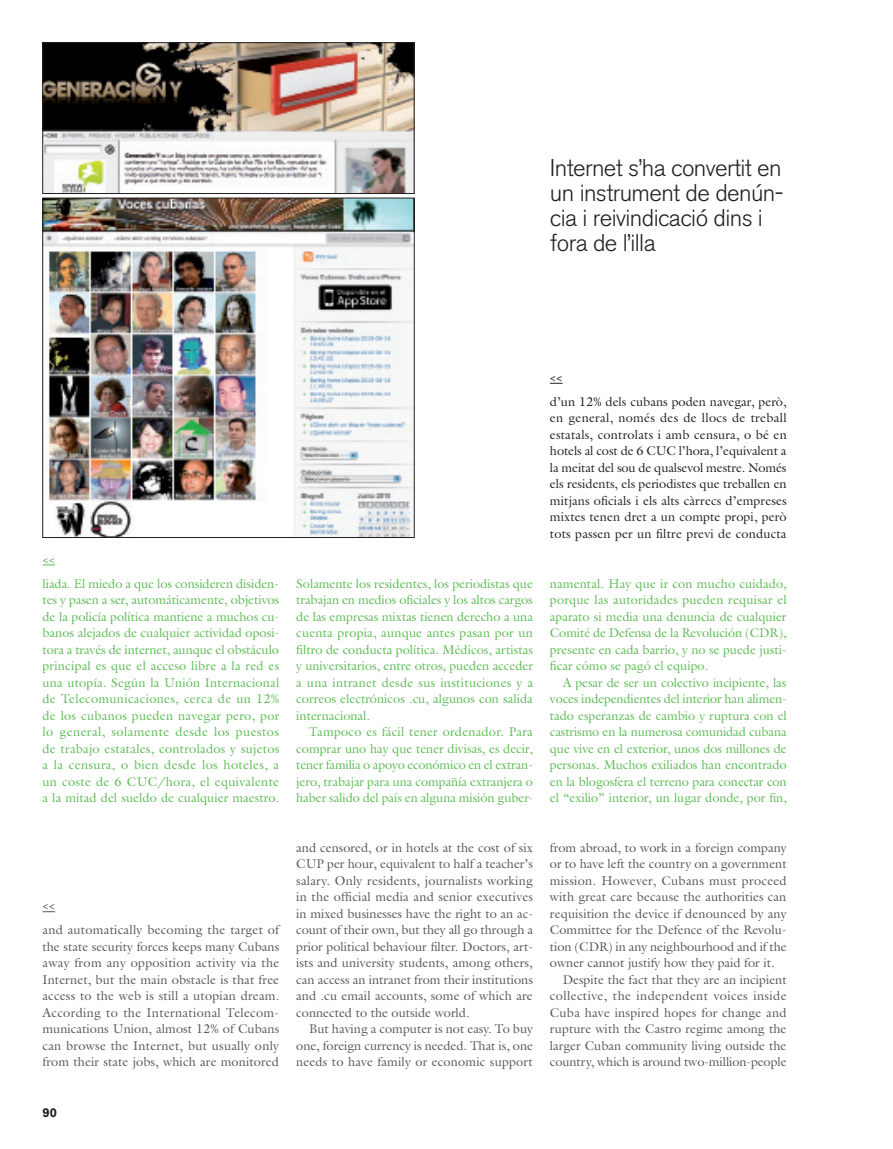
<style>
.page{position:relative;width:893px;height:1149px;background:#fff}
.page>*{position:absolute;margin:0;border:0;box-sizing:border-box;transform-origin:0 0}
.DESTACADO_LIGHT_16{font:300 24px/24.8px "Akzidenz Grotesk BE";letter-spacing:-.025em;color:#231f20}
.TXT_LECTURA_CAST{font:12.75px/16.5px "Galliard";color:#5ebc55;text-align:justify}
.TXT_LECTURA_ENG{font:12.75px/16.5px "Galliard";color:#57585a;text-align:justify}
.TXT_LECTURA_CAT{font:12.75px/16.5px "Galliard";letter-spacing:.01em;color:#231f20;text-align:justify}
.t1{font:700 12.75px "Akzidenz Grotesk BE";color:#231f20}
.TXT_LECTURA_CAST-2{font:700 10.5px "Galliard";color:#231f20}
.TXT_LECTURA_CAST-3{font:700 10.5px "Galliard";color:#57585a}
.TXT_LECTURA_CAST-4{font:700 10.5px "Galliard";color:#5ebc55}
</style>
<div class="page">
<svg style="left:550px;top:383px;width:13px;height:1px"></svg>
<svg style="left:43px;top:911px;width:12px;height:1px"></svg>
<svg style="left:43px;top:564px;width:12px;height:1px"></svg>
<img style="left:45px;top:45px;width:367px;height:147px">
<div style="left:43px;top:43px;width:371px;height:151px;border:1px solid #231f20"></div>
<img style="left:45px;top:200px;width:367px;height:335px">
<div style="left:43px;top:198px;width:371px;height:339px;border:1px solid #231f20"></div>
<p class="DESTACADO_LIGHT_16" style="left:550px;top:156px;width:235px">Internet s’ha convertit en un instrument de denún&shy;cia i reivindicació dins i fora de l’illa</p>
<p class="TXT_LECTURA_CAST-4" style="left:43px;top:552px;width:14px">&lt;&lt;</p>
<p class="TXT_LECTURA_CAST" style="left:43px;top:574px;width:238px">liada. El miedo a que los consideren disiden&shy;tes y pasen a ser, automáticamente, objetivos de la policía política mantiene a muchos cu&shy;banos alejados de cualquier actividad oposi&shy;tora a través de internet, aunque el obstáculo principal es que el acceso libre a la red es una utopía. Según la Unión Internacional de Telecomunicaciones, cerca de un 12% de los cubanos pueden navegar pero, por lo general, solamente desde los puestos de trabajo estatales, controlados y sujetos a la censura, o bien desde los hoteles, a un coste de 6 CUC/hora, el equivalente a la mitad del sueldo de cualquier maestro.</p>
<p class="TXT_LECTURA_CAST" style="left:296px;top:574px;width:238px">Solamente los residentes, los periodistas que trabajan en medios oficiales y los altos cargos de las empresas mixtas tienen derecho a una cuenta propia, aunque antes pasan por un filtro de conducta política. Médicos, artistas y universitarios, entre otros, pueden acceder a una intranet desde sus instituciones y a correos electrónicos .cu, algunos con salida internacional.</p>
<p class="TXT_LECTURA_CAST" style="left:296px;top:723px;width:238px;text-indent:13px">Tampoco es fácil tener ordenador. Para comprar uno hay que tener divisas, es decir, tener familia o apoyo económico en el extran&shy;jero, trabajar para una compañía extranjera o haber salido del país en alguna misión guber-</p>
<p class="TXT_LECTURA_CAST-3" style="left:43px;top:898px;width:14px">&lt;&lt;</p>
<p class="TXT_LECTURA_ENG" style="left:43px;top:921px;width:238px">and automatically becoming the target of the state security forces keeps many Cubans away from any opposition activity via the Internet, but the main obstacle is that free access to the web is still a utopian dream.<br>According to the International Telecom&shy;munications Union, almost 12% of Cubans can browse the Internet, but usually only from their state jobs, which are monitored</p>
<p class="t1" style="left:43px;top:1104px;width:16px">90</p>
<p class="TXT_LECTURA_ENG" style="left:296px;top:838px;width:238px">and censored, or in hotels at the cost of six CUP per hour, equivalent to half a teacher’s salary. Only residents, journalists working in the official media and senior executives in mixed businesses have the right to an ac&shy;count of their own, but they all go through a prior political behaviour filter. Doctors, art&shy;ists and university students, among others, can access an intranet from their institutions and .cu email accounts, some of which are connected to the outside world.</p>
<p class="TXT_LECTURA_ENG" style="left:296px;top:1020px;width:238px;text-indent:13px">But having a computer is not easy. To buy one, foreign currency is needed. That is, one needs to have family or economic support</p>
<p class="TXT_LECTURA_CAST-2" style="left:550px;top:370px;width:14px">&lt;&lt;</p>
<p class="TXT_LECTURA_CAT" style="left:550px;top:393px;width:238px">d’un 12% dels cubans poden navegar, però, en general, només des de llocs de treball estatals, controlats i amb censura, o bé en hotels al cost de 6 CUC l’hora, l’equivalent a la meitat del sou de qualsevol mestre. Només els residents, els periodistes que treballen en mitjans oficials i els alts càrrecs d’empreses mixtes tenen dret a un compte propi, però tots passen per un filtre previ de conducta</p>
<p class="TXT_LECTURA_CAST" style="left:550px;top:574px;width:238px">namental. Hay que ir con mucho cuidado, porque las autoridades pueden requisar el aparato si media una denuncia de cualquier Comité de Defensa de la Revolución (CDR), presente en cada barrio, y no se puede justi&shy;ficar cómo se pagó el equipo.</p>
<p class="TXT_LECTURA_CAST" style="left:550px;top:673px;width:238px;text-indent:13px">A pesar de ser un colectivo incipiente, las voces independientes del interior han alimen&shy;tado esperanzas de cambio y ruptura con el castrismo en la numerosa comunidad cubana que vive en el exterior, unos dos millones de personas. Muchos exiliados han encontrado en la blogosfera el terreno para conectar con el “exilio” interior, un lugar donde, por fin,</p>
<p class="TXT_LECTURA_ENG" style="left:550px;top:838px;width:238px">from abroad, to work in a foreign company or to have left the country on a government mission. However, Cubans must proceed with great care because the authorities can requisition the device if denounced by any Committee for the Defence of the Revolu&shy;tion (CDR) in any neighbourhood and if the owner cannot justify how they paid for it.</p>
<p class="TXT_LECTURA_ENG" style="left:550px;top:970px;width:238px;text-indent:13px">Despite the fact that they are an incipient collective, the independent voices inside Cuba have inspired hopes for change and rupture with the Castro regime among the larger Cuban community living outside the country, which is around two-million-people</p>
</div>
